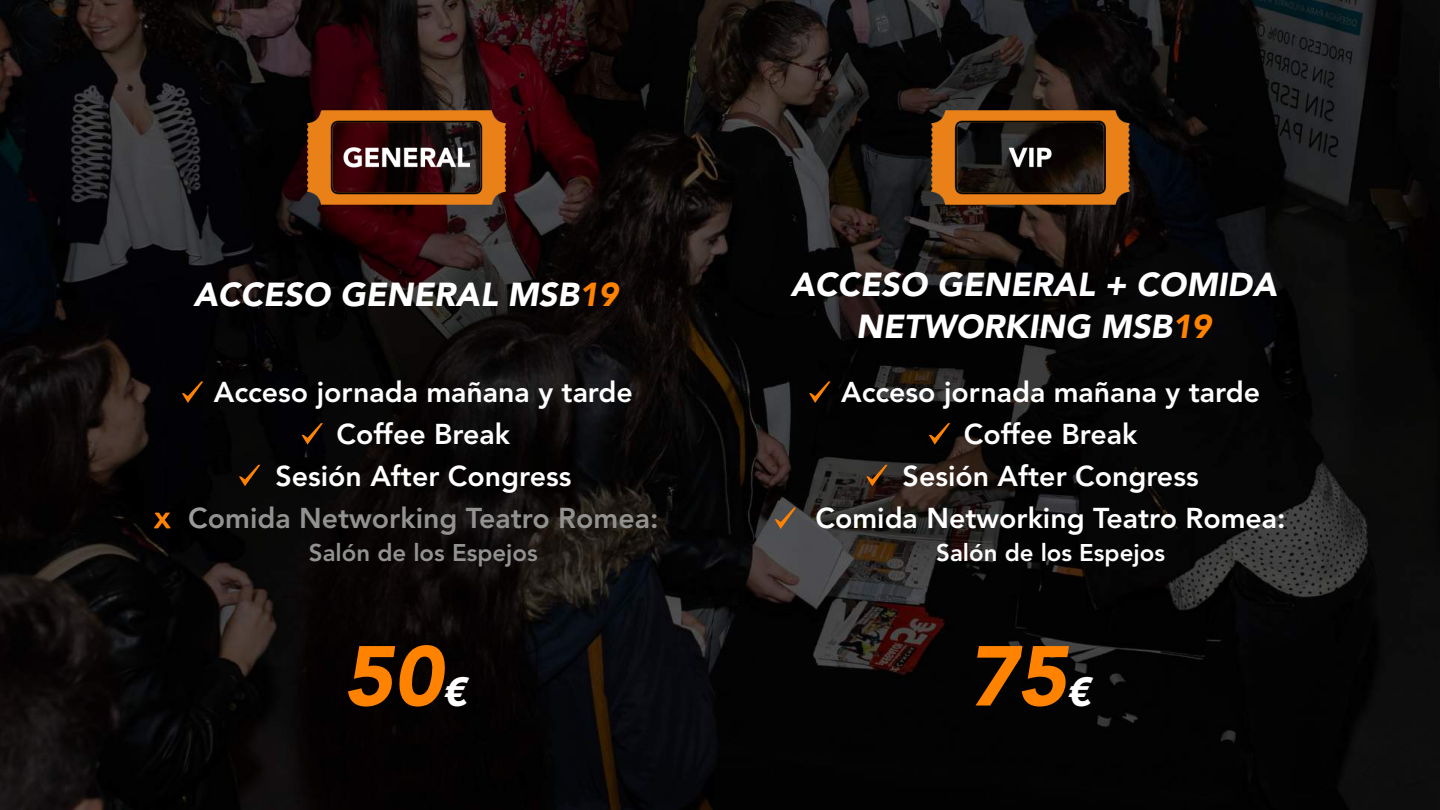
<style>
.page{position:relative;width:1440px;height:810px;background:#fff}
.page>*{position:absolute;margin:0;border:0;box-sizing:border-box;transform-origin:0 0}
.t1{font:italic 900 84px "Avenir LT Std";color:#ff8200}
.t2{font:italic 900 33px/42px "Avenir LT Std";color:#fff;text-align:center}
.t3{font:800 28.5px/42px "Avenir LT Std";color:#fff;text-align:center}
.t4{font:800 24px "Avenir LT Std";color:#929291}
.t5{font:800 24px "Avenir LT Std";color:#fff}
.s1{color:#ff8200}
.s2{color:#9b9b9b}
.s3{color:#929291}
.s4{font-size:40.5px;color:#fff}
</style>
<div class="page">
<img style="left:0;top:0;width:1440px;height:810px">
<svg style="left:182px;top:381px;width:21px;height:22px"></svg>
<svg style="left:302px;top:423px;width:21px;height:22px"></svg>
<svg style="left:239px;top:465px;width:21px;height:21px"></svg>
<svg style="left:154px;top:513px;width:17px;height:15px"></svg>
<img style="left:308px;top:110px;width:197px;height:94px">
<img style="left:931px;top:110px;width:198px;height:94px">
<svg style="left:809px;top:381px;width:22px;height:22px"></svg>
<svg style="left:929px;top:423px;width:21px;height:22px"></svg>
<svg style="left:866px;top:465px;width:22px;height:21px"></svg>
<svg style="left:775px;top:508px;width:21px;height:21px"></svg>
<p class="t2" style="left:193px;top:274px;width:426px">ACCESO GENERAL MSB<span class="s1">19</span></p>
<p class="t3" style="left:188px;top:371px;width:472px">Acceso jornada mañana y tarde<br>Coffee Break<br>Sesión After Congress<br><span class="s2">C</span><span class="s3">omida Networking Teatro Romea:</span></p>
<p class="t4" style="left:309px;top:538px;width:230px">Salón de los Espejos</p>
<h1 class="t1" style="left:343px;top:625px;width:125px">50<span class="s4">€</span></h1>
<p class="t2" style="left:790px;top:264px;width:488px">ACCESO GENERAL + COMIDA<br>NETWORKING MSB<span class="s1">19</span></p>
<p class="t3" style="left:816px;top:371px;width:472px">Acceso jornada mañana y tarde<br>Coffee Break<br>Sesión After Congress<br>Comida Networking Teatro Romea:</p>
<p class="t5" style="left:936px;top:538px;width:230px">Salón de los Espejos</p>
<h1 class="t1" style="left:967px;top:625px;width:125px">75<span class="s4">€</span></h1>
</div>
